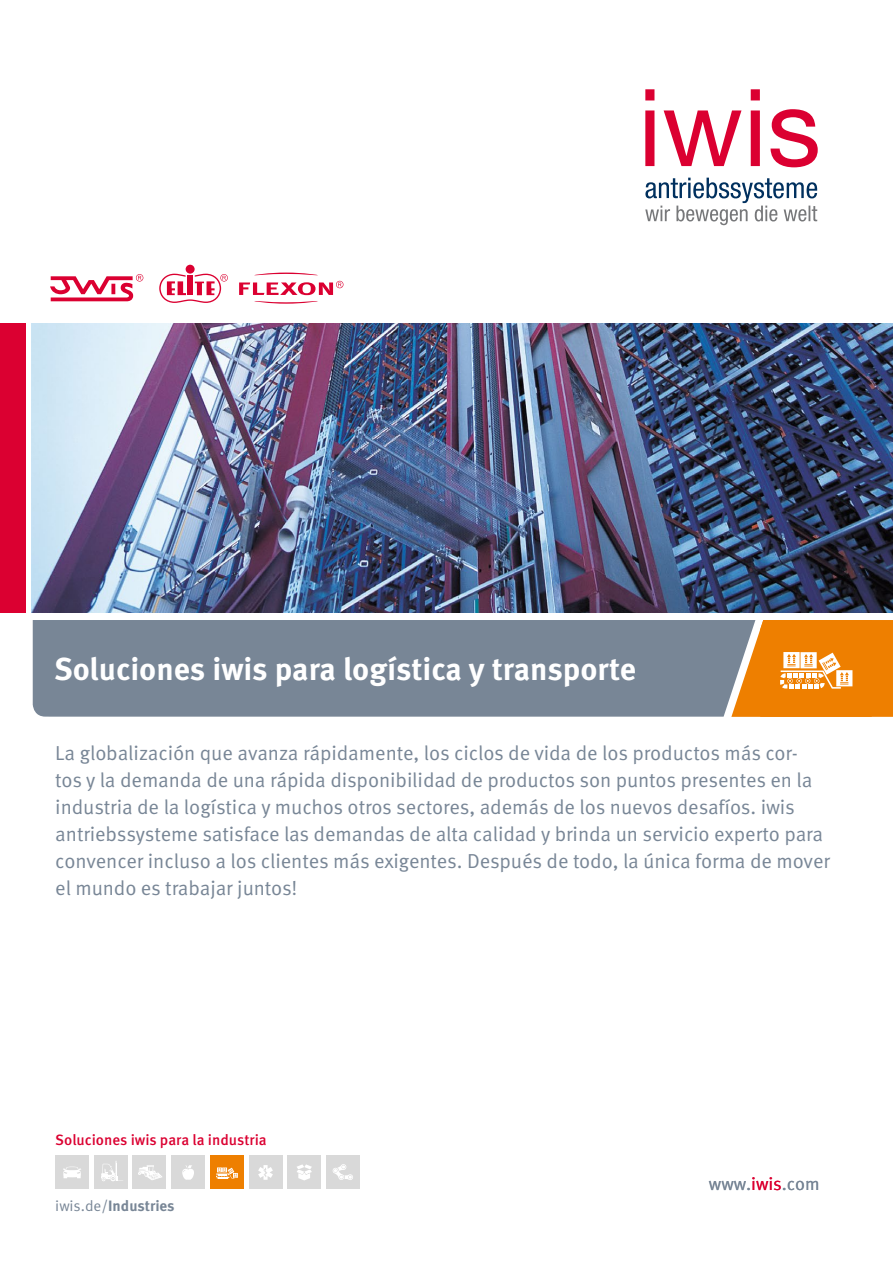
<style>
.page{position:relative;width:893px;height:1263px;background:#fff}
.page>*{position:absolute;margin:0;border:0;box-sizing:border-box;transform-origin:0 0}
.HEADLINE{font:700 31.5px "Meta OT";color:#fff}
.HEADLINE-2{font:20.25px/27px "Meta OT";letter-spacing:-.005em;color:#788696}
.t1{font:18px "Meta OT";color:#788696}
.HEADLINE-3{font:500 15px "Meta OT";color:#db0031}
.HEADLINE-4{font:700 15px "Meta OT";color:#788696}
.s1{font-weight:400}
.s2{color:#db0031}
</style>
<div class="page">
<svg style="left:645px;top:178px;width:172px;height:47px"></svg>
<svg style="left:645px;top:89px;width:173px;height:78px"></svg>
<div style="left:55px;top:1155px;width:34px;height:34px;background:#d9d9d9"></div>
<svg style="left:63px;top:1166px;width:18px;height:12px"></svg>
<div style="left:94px;top:1155px;width:34px;height:34px;background:#d9d9d9"></div>
<svg style="left:101px;top:1161px;width:22px;height:20px"></svg>
<div style="left:133px;top:1155px;width:33px;height:34px;background:#d9d9d9"></div>
<svg style="left:138px;top:1165px;width:24px;height:15px"></svg>
<div style="left:171px;top:1155px;width:34px;height:34px;background:#d9d9d9"></div>
<svg style="left:182px;top:1165px;width:12px;height:15px"></svg>
<div style="left:210px;top:1155px;width:34px;height:34px;background:#ee7f00"></div>
<svg style="left:216px;top:1167px;width:22px;height:11px"></svg>
<div style="left:249px;top:1155px;width:33px;height:34px;background:#d9d9d9"></div>
<svg style="left:258px;top:1165px;width:15px;height:15px"></svg>
<div style="left:287px;top:1155px;width:34px;height:34px;background:#d9d9d9"></div>
<svg style="left:297px;top:1164px;width:15px;height:16px"></svg>
<div style="left:326px;top:1155px;width:34px;height:34px;background:#d9d9d9"></div>
<svg style="left:332px;top:1164px;width:21px;height:16px"></svg>
<div style="left:0;top:323px;width:26px;height:289px;background:#db0031"></div>
<img style="left:32px;top:323px;width:861px;height:289px">
<div style="left:33px;top:620px;width:698px;height:97px;background:#788696"></div>
<svg style="left:731px;top:620px;width:162px;height:97px;background:#e8902b"></svg>
<div style="left:186px;top:265px;width:9px;height:9px;background:#db0031;border-radius:50%"></div>
<svg style="left:254px;top:301px;width:64px;height:3px"></svg>
<svg style="left:159px;top:274px;width:69px;height:29px"></svg>
<svg style="left:239px;top:273px;width:104px;height:22px"></svg>
<svg style="left:50px;top:274px;width:93px;height:27px"></svg>
<p class="HEADLINE" style="left:54px;top:649px;width:583px">Soluciones iwis para logística y transporte</p>
<p class="HEADLINE-2" style="left:55px;top:739px;width:776px">La globalización que avanza rápidamente, los ciclos de vida de los productos más cor-<br>tos y la demanda de una rápida disponibilidad de productos son puntos presentes en la industria de la logística y muchos otros sectores, además de los nuevos desafíos. iwis antriebssysteme satisface las demandas de alta calidad y brinda un servicio experto para convencer incluso a los clientes más exigentes. Después de todo, la única forma de mover el mundo es trabajar juntos!</p>
<p class="HEADLINE-3" style="left:55px;top:1130px;width:213px">Soluciones iwis para la industria</p>
<p class="HEADLINE-4" style="left:55px;top:1196px;width:121px"><span class="s1">iwis.de/</span>Industries</p>
<p class="t1" style="left:709px;top:1173px;width:112px">www.<span class="s2">iwis</span>.com</p>
</div>
